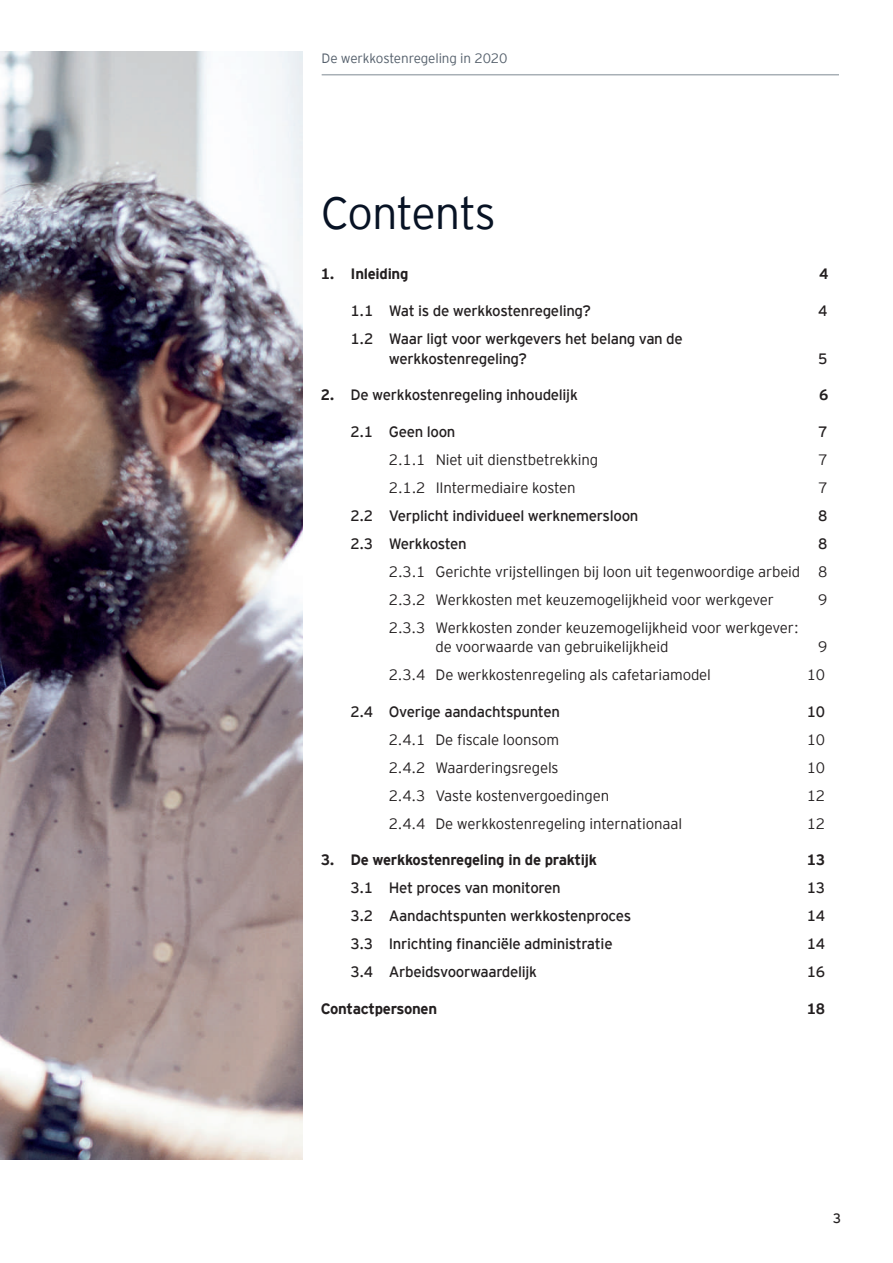
<style>
.page{position:relative;width:893px;height:1263px;background:#fff}
.page>*{position:absolute;margin:0;border:0;box-sizing:border-box;transform-origin:0 0}
.t1{font:300 45px "EY Interstate";letter-spacing:-.025em;color:#071224}
.t2{font:300 15px/28px "EY Interstate";letter-spacing:-.01em;color:#231f20}
.t3{font:15px/19.5px "EY Interstate";letter-spacing:-.02em;color:#231f20}
.t4{font:700 15px "EY Interstate";letter-spacing:-.02em;color:#231f20}
.t5{font:300 13.5px "EY Interstate";letter-spacing:-.01em;color:#545f6b}
.t6{font:13.5px "EY Interstate";color:#231f20}
.s1{font-weight:700}
</style>
<div class="page">
<img style="left:0;top:52px;width:303px;height:1108px">
<hr style="left:322px;top:74px;width:517px;height:1px;background:#a8b0b6">
<p class="t5" style="left:322px;top:48px;width:187px">De werkkostenregeling in 2020</p>
<h1 class="t1" style="left:321px;top:181px;width:177px">Contents</h1>
<p class="t4" style="left:321px;top:263px;width:89px">1. Inleiding</p>
<p class="t4" style="left:819px;top:263px;width:11px">4</p>
<p class="t3" style="left:351px;top:300px;width:242px">1.1 Wat is de werkkostenregeling?</p>
<p class="t3" style="left:818px;top:300px;width:11px">4</p>
<p class="t3" style="left:389px;top:328px;width:295px;text-indent:-38px">1.2 Waar ligt voor werkgevers het belang van de werkkostenregeling?</p>
<p class="t3" style="left:818px;top:348px;width:11px">5</p>
<p class="t3" style="left:321px;top:384px;width:259px"><span class="s1">2.</span> De werkkostenregeling inhoudelijk</p>
<p class="t4" style="left:819px;top:384px;width:11px">6</p>
<p class="t3" style="left:351px;top:421px;width:106px">2.1 Geen loon</p>
<p class="t3" style="left:818px;top:421px;width:11px">7</p>
<p class="t2" style="left:389px;top:444px;width:211px">2.1.1 Niet uit dienstbetrekking</p>
<p class="t2" style="left:818px;top:444px;width:11px">7</p>
<p class="t2" style="left:389px;top:472px;width:188px">2.1.2 IIntermediaire kosten</p>
<p class="t2" style="left:818px;top:472px;width:11px">7</p>
<p class="t3" style="left:351px;top:505px;width:289px">2.2 Verplicht individueel werknemersloon</p>
<p class="t3" style="left:818px;top:505px;width:11px">8</p>
<p class="t3" style="left:351px;top:533px;width:118px">2.3 Werkkosten</p>
<p class="t3" style="left:818px;top:533px;width:11px">8</p>
<p class="t2" style="left:389px;top:556px;width:440px">2.3.1 Gerichte vrijstellingen bij loon uit tegenwoordige arbeid 8<br>2.3.2 Werkkosten met keuzemogelijkheid voor werkgever</p>
<p class="t2" style="left:818px;top:584px;width:11px">9</p>
<p class="t2" style="left:436px;top:617px;width:365px;line-height:19.5px;text-indent:-47px">2.3.3 Werkkosten zonder keuzemogelijkheid voor werkgever: de voorwaarde van gebruikelijkheid</p>
<p class="t2" style="left:818px;top:632px;width:11px">9</p>
<p class="t2" style="left:389px;top:660px;width:324px">2.3.4 De werkkostenregeling als cafetariamodel</p>
<p class="t2" style="left:807px;top:660px;width:20px">10</p>
<p class="t3" style="left:351px;top:701px;width:211px">2.4 Overige aandachtspunten</p>
<p class="t3" style="left:807px;top:701px;width:20px">10</p>
<p class="t2" style="left:389px;top:724px;width:172px">2.4.1 De fiscale loonsom</p>
<p class="t2" style="left:807px;top:724px;width:20px">10</p>
<p class="t2" style="left:389px;top:752px;width:171px">2.4.2 Waarderingsregels</p>
<p class="t2" style="left:807px;top:752px;width:20px">10</p>
<p class="t2" style="left:389px;top:780px;width:222px">2.4.3 Vaste kostenvergoedingen</p>
<p class="t2" style="left:807px;top:780px;width:20px">12</p>
<p class="t2" style="left:389px;top:808px;width:295px">2.4.4 De werkkostenregeling internationaal</p>
<p class="t2" style="left:807px;top:808px;width:20px">12</p>
<p class="t4" style="left:321px;top:849px;width:278px">3. De werkkostenregeling in de praktijk</p>
<p class="t4" style="left:807px;top:849px;width:20px">13</p>
<p class="t3" style="left:350px;top:877px;width:212px">3.1 Het proces van monitoren</p>
<p class="t3" style="left:807px;top:877px;width:20px">13</p>
<p class="t3" style="left:350px;top:905px;width:282px">3.2 Aandachtspunten werkkostenproces</p>
<p class="t3" style="left:807px;top:905px;width:20px">14</p>
<p class="t3" style="left:350px;top:933px;width:264px">3.3 Inrichting financiële administratie</p>
<p class="t3" style="left:807px;top:933px;width:20px">14</p>
<p class="t3" style="left:350px;top:961px;width:188px">3.4 Arbeidsvoorwaardelijk</p>
<p class="t3" style="left:807px;top:961px;width:20px">16</p>
<p class="t4" style="left:321px;top:997px;width:118px">Contactpersonen</p>
<p class="t4" style="left:807px;top:997px;width:20px">18</p>
<p class="t6" style="left:833px;top:1209px;width:10px">3</p>
</div>
